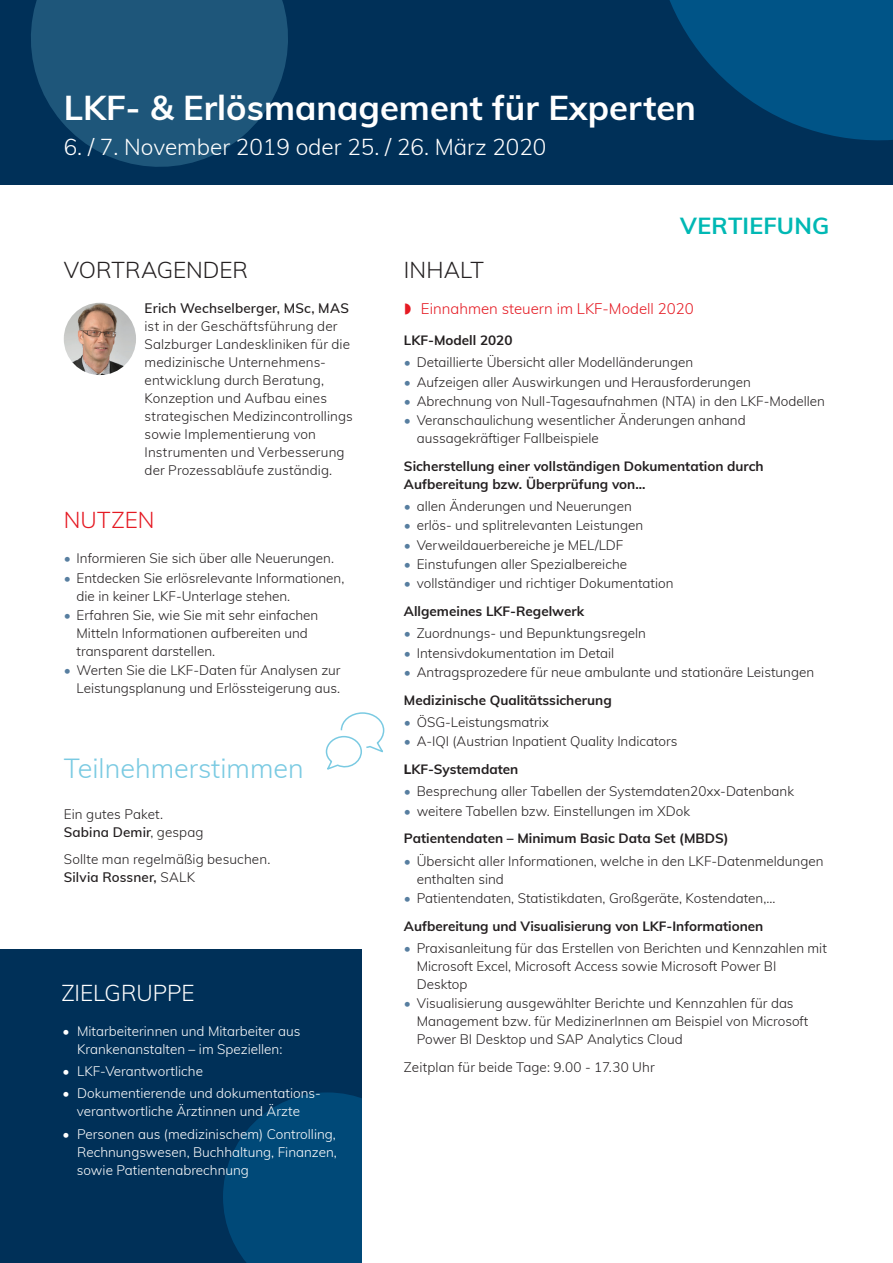
<style>
.page{position:relative;width:893px;height:1263px;background:#fff}
.page>*{position:absolute;margin:0;border:0;box-sizing:border-box;transform-origin:0 0}
.t1{font:700 34.5px "Muli";color:#fff}
.t2{font:300 27px "Muli";color:#7acae2}
.t3{font:700 23.25px "Muli";letter-spacing:.01em;color:#00b8b4}
.t4{font:300 22.5px "Muli";color:#fff}
.t5{font:300 22.5px "Muli";letter-spacing:.005em;color:#231f20}
.t6{font:300 22.5px "Muli";color:#e51a23}
.t7{font:300 15px "Muli";color:#e51a23}
.t8{font:300 13.5px/18px "Muli";color:#231f20}
.t9{font:300 13.5px/18px "Muli";color:#fff;text-align:center}
.t10{font:700 13.5px/18px "Muli";color:#231f20}
.t11{font:600 13.5px "Muli";letter-spacing:.015em;color:#231f20}
.s1{color:#577ea0}
.s2{font-weight:600}
.s3{font-weight:700}
.s4{font-weight:800}
.s5{font-weight:300;color:#577ea0}
.s6{font-weight:300}
</style>
<div class="page">
<div style="left:0;top:0;width:893px;height:185px;background:#003058"></div>
<svg style="left:31px;top:0;width:257px;height:167px;fill:#1e567a"></svg>
<svg style="left:669px;top:0;width:224px;height:141px"></svg>
<img style="left:64px;top:303px;width:72px;height:72px;border-radius:36px">
<div style="left:0;top:950px;width:361px;height:313px;background:#003058"></div>
<svg style="left:223px;top:1092px;width:138px;height:171px;background:#004573"></svg>
<svg style="left:325px;top:712px;width:60px;height:58px"></svg>
<h1 class="t1" style="left:64px;top:82px;width:634px">LKF- &amp; Erlösmanagement für Experten</h1>
<h3 class="t4" style="left:64px;top:131px;width:484px">6. / 7. November 2019 oder 25. / 26. März 2020</h3>
<h3 class="t5" style="left:64px;top:253px;width:94px">VortragendeR</h3>
<p class="t11" style="left:145px;top:298px;width:206px">Erich Wechselberger, MSc, MAS</p>
<p class="t8" style="left:145px;top:316px;width:210px">ist in der Geschäftsführung der<br>Salzburger Landeskliniken für die medizinische Unternehmens&shy;entwicklung durch Beratung,<br>Konzeption und Aufbau eines strategischen Medizincontrollings sowie Implementierung von<br>Instrumenten und Verbesserung der Prozessabläufe zuständig.</p>
<h3 class="t6" style="left:64px;top:504px;width:75px">Nutzen</h3>
<p class="t8" style="left:64px;top:549px;width:272px"><span class="s1">•</span> Informieren Sie sich über alle Neuerungen.</p>
<p class="t8" style="left:77px;top:568px;width:269px;text-indent:-13px"><span class="s1">•</span> Entdecken Sie erlösrelevante Informationen, die in keiner LKF-Unterlage stehen.</p>
<p class="t8" style="left:77px;top:605px;width:243px;text-indent:-13px"><span class="s1">•</span> Erfahren Sie, wie Sie mit sehr einfachen<br>Mitteln Informationen aufbereiten und transparent darstellen.</p>
<p class="t8" style="left:64px;top:661px;width:278px;text-align:right"><span class="s1">•</span> Werten Sie die LKF-Daten für Analysen zur<br>Leistungsplanung und Erlössteigerung aus.</p>
<h2 class="t2" style="left:64px;top:749px;width:241px">Teilnehmerstimmen</h2>
<p class="t8" style="left:64px;top:805px;width:141px">Ein gutes Paket.<br><span class="s2">Sabina Demir</span>, gespag</p>
<p class="t8" style="left:64px;top:849px;width:208px">Sollte man regelmäßig besuchen.<br><span class="s2">Silvia Rossner,</span> SALK</p>
<h3 class="t4" style="left:61px;top:976px;width:13px">Zielg</h3>
<h3 class="t4" style="left:121px;top:976px;width:31px">ruppe</h3>
<p class="t9" style="left:63px;top:1021px;width:239px">• Mitarbeiterinnen und Mitarbeiter aus<br>Krankenanstalten – im Speziellen:</p>
<p class="t9" style="left:63px;top:1062px;width:142px">• LKF-Verantwortliche</p>
<p class="t9" style="left:63px;top:1084px;width:258px">• Dokumentierende und dokumentations&shy;verantwortliche Ärztinnen und Ärzte</p>
<p class="t9" style="left:77px;top:1124px;width:262px;text-align:justify;text-indent:-14px">• Personen aus (medizinischem) Controlling, Rechnungswesen, Buchhaltung, Finanzen, sowie Patientenabrechnung</p>
<h3 class="t3" style="left:680px;top:209px;width:33px">VERT</h3>
<h3 class="t3" style="left:743px;top:209px;width:88px">IEFUNG</h3>
<h3 class="t5" style="left:404px;top:253px;width:81px">INHALT</h3>
<p class="t7" style="left:421px;top:298px;width:274px">Einnahmen steuern im LKF-Modell 2020</p>
<p class="t10" style="left:404px;top:330px;width:110px">LKF-Modell 2020</p>
<p class="t8" style="left:404px;top:353px;width:291px"><span class="s1">•</span> Detaillierte Übersicht aller Modelländerungen</p>
<p class="t8" style="left:404px;top:372px;width:348px"><span class="s1">•</span> Aufzeigen aller Auswirkungen und Herausforderungen</p>
<p class="t8" style="left:404px;top:391px;width:423px"><span class="s1">•</span> Abrechnung von Null-Tagesaufnahmen (NTA) in den LKF-Modellen</p>
<p class="t8" style="left:417px;top:411px;width:330px;text-indent:-13px"><span class="s1">•</span> Veranschaulichung wesentlicher Änderungen anhand aussagekräftiger Fallbeispiele</p>
<p class="t10" style="left:404px;top:456px;width:361px">Sicherstellung einer vollständigen Dokumentation durch<br>Aufbereitung bzw. Überprüfung von...</p>
<p class="t8" style="left:404px;top:497px;width:229px"><span class="s1">•</span> allen Änderungen und Neuerungen</p>
<p class="t8" style="left:404px;top:516px;width:241px"><span class="s1">•</span> erlös- und splitrelevanten Leistungen</p>
<p class="t8" style="left:404px;top:535px;width:221px"><span class="s1">•</span> Verweildauerbereiche je MEL/LDF</p>
<p class="t8" style="left:404px;top:554px;width:225px"><span class="s1">•</span> Einstufungen aller Spezialbereiche</p>
<p class="t8" style="left:404px;top:569px;width:271px;line-height:27.8px"><span class="s1">•</span> vollständiger und richtiger Dokumentation<br><span class="s3">Allgemeines LKF-Regelwerk</span></p>
<p class="t8" style="left:404px;top:624px;width:243px"><span class="s1">•</span> Zuordnungs- und Bepunktungsregeln</p>
<p class="t8" style="left:404px;top:643px;width:212px"><span class="s1">•</span> Intensivdokumentation im Detail</p>
<p class="t8" style="left:404px;top:657px;width:412px;line-height:27.8px"><span class="s1">•</span> Antragsprozedere für neue ambulante und stationäre Leistungen<br><span class="s3">Medizinische Qualitätssicherung</span></p>
<p class="t8" style="left:404px;top:712px;width:147px"><span class="s1">•</span> ÖSG-Leistungsmatrix</p>
<p class="t8" style="left:404px;top:727px;width:275px;line-height:27.8px"><span class="s1">•</span> A-IQI (Austrian Inpatient Quality Indicators<br><span class="s4">L</span><span class="s3">KF-Systemdaten</span></p>
<p class="t8" style="left:404px;top:782px;width:392px"><span class="s1">•</span> Besprechung aller Tabellen der Systemdaten20xx-Datenbank</p>
<p class="t10" style="left:404px;top:796px;width:326px;line-height:27.8px"><span class="s5">•</span> <span class="s6">weitere Tabellen bzw. Einstellungen im XDok<br></span>Patientendaten – Minimum Basic Data Set (MBDS)</p>
<p class="t8" style="left:417px;top:851px;width:408px;text-indent:-13px"><span class="s1">•</span> Übersicht aller Informationen, welche in den LKF-Datenmeldungen enthalten sind</p>
<p class="t8" style="left:404px;top:883px;width:373px;line-height:27.8px"><span class="s1">•</span> Patientendaten, Statistikdaten, Großgeräte, Kostendaten,…<br><span class="s3">Aufbereitung und Visualisierung von LKF-Informationen</span></p>
<p class="t8" style="left:417px;top:938px;width:412px;text-indent:-13px"><span class="s1">•</span> Praxisanleitung für das Erstellen von Berichten und Kennzahlen mit<br>Microsoft Excel, Microsoft Access sowie Microsoft Power BI<br>Desktop</p>
<p class="t8" style="left:417px;top:994px;width:393px;text-indent:-13px"><span class="s1">•</span> Visualisierung ausgewählter Berichte und Kennzahlen für das<br>Management bzw. für MedizinerInnen am Beispiel von Microsoft<br>Power BI Desktop und SAP Analytics Cloud</p>
<p class="t8" style="left:404px;top:1057px;width:252px">Zeitplan für beide Tage: 9.00 - 17.30 Uhr</p>
</div>
